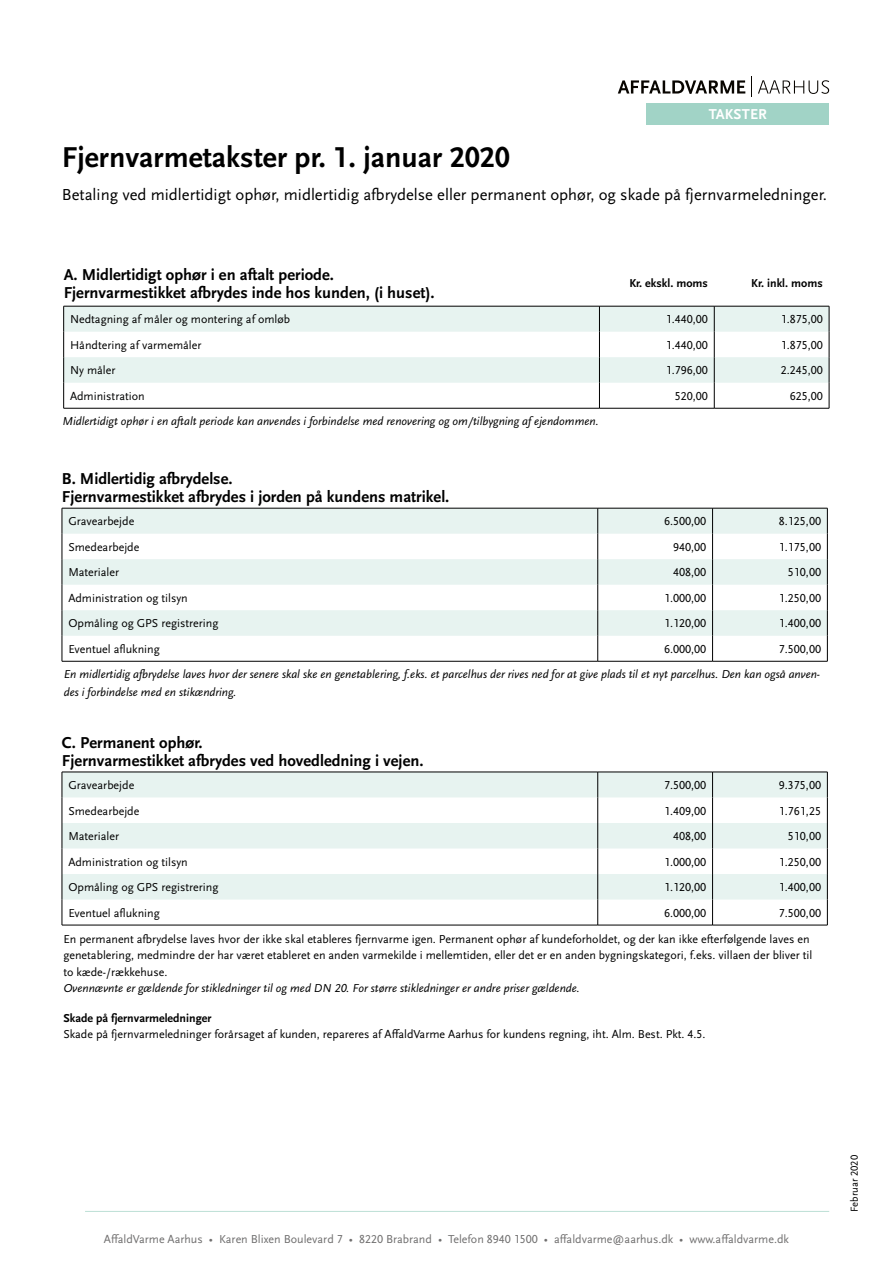
<style>
.page{position:relative;width:893px;height:1263px;background:#fff}
.page>*{position:absolute;margin:0;border:0;box-sizing:border-box;transform-origin:0 0}
.t1{font:700 30px "Scala Sans OT";color:#000}
.t2{font:16.65px "Scala Sans OT";color:#000}
.t3{font:700 16.5px/18px "Scala Sans OT";color:#000}
.t4{font:700 15px "Scala Sans OT";letter-spacing:.01em;color:#fff}
.t5{font:12px/26.1px "Scala Sans OT";color:#000}
.t6{font:italic 12px/18px "Scala Sans OT";color:#000}
.t7{font:12px "Scala Sans OT";color:#706f6f}
.t8{font:700 12px "Scala Sans OT";color:#000}
.t9{font:12px "Scala Sans OT";color:#010202}
.t10{font:10.5px "Scala Sans OT";color:#000}
</style>
<div class="page">
<svg style="left:64px;top:305px;width:765px;height:1px"></svg>
<svg style="left:63px;top:306px;width:767px;height:102px"></svg>
<hr style="left:64px;top:408px;width:535px;height:1px;background:#000">
<hr style="left:599px;top:408px;width:115px;height:1px;background:#000">
<hr style="left:714px;top:408px;width:115px;height:1px;background:#000">
<svg style="left:62px;top:507px;width:765px;height:154px"></svg>
<svg style="left:63px;top:509px;width:764px;height:127px;fill:#e7f3f0"></svg>
<hr style="left:62px;top:508px;width:536px;height:1px;background:#000">
<svg style="left:62px;top:508px;width:1px;height:153px"></svg>
<hr style="left:598px;top:508px;width:115px;height:1px;background:#000">
<hr style="left:713px;top:508px;width:114px;height:1px;background:#000">
<svg style="left:597px;top:508px;width:1px;height:153px"></svg>
<svg style="left:712px;top:508px;width:1px;height:153px"></svg>
<svg style="left:827px;top:508px;width:1px;height:153px"></svg>
<hr style="left:62px;top:661px;width:536px;height:1px;background:#000">
<hr style="left:598px;top:661px;width:115px;height:1px;background:#000">
<hr style="left:713px;top:661px;width:114px;height:1px;background:#000">
<svg style="left:62px;top:771px;width:765px;height:154px"></svg>
<svg style="left:63px;top:773px;width:764px;height:126px;fill:#e7f3f0"></svg>
<hr style="left:62px;top:772px;width:536px;height:1px;background:#000">
<svg style="left:62px;top:772px;width:1px;height:153px"></svg>
<hr style="left:598px;top:772px;width:115px;height:1px;background:#000">
<hr style="left:713px;top:772px;width:114px;height:1px;background:#000">
<svg style="left:597px;top:772px;width:1px;height:153px"></svg>
<svg style="left:712px;top:772px;width:1px;height:153px"></svg>
<svg style="left:827px;top:772px;width:1px;height:153px"></svg>
<hr style="left:62px;top:925px;width:536px;height:1px;background:#000">
<hr style="left:598px;top:925px;width:115px;height:1px;background:#000">
<hr style="left:713px;top:925px;width:114px;height:1px;background:#000">
<hr style="left:85px;top:1211px;width:744px;height:1px;background:#c0e1d7">
<div style="left:647px;top:104px;width:182px;height:21px;background:#a1d3c6"></div>
<svg style="left:618px;top:80px;width:127px;height:14px"></svg>
<svg style="left:758px;top:80px;width:71px;height:14px"></svg>
<svg style="left:751px;top:77px;width:1px;height:20px"></svg>
<p class="t4" style="left:709px;top:106px;width:60px">TAKSTER</p>
<h1 class="t1" style="left:62px;top:140px;width:449px">Fjernvarmetakster pr. 1. januar 2020</h1>
<h2 class="t2" style="left:62px;top:185px;width:767px">Betaling ved midlertidigt ophør, midlertidig afbrydelse eller permanent ophør, og skade på fjernvarmeledninger.</h2>
<h3 class="t3" style="left:64px;top:266px;width:373px">A. Midlertidigt ophør i en aftalt periode.<br>Fjernvarmestikket afbrydes inde hos kunden, (i huset).</h3>
<p class="t8" style="left:629px;top:276px;width:80px">Kr. ekskl. moms</p>
<p class="t8" style="left:751px;top:276px;width:73px">Kr. inkl. moms</p>
<p class="t5" style="left:70px;top:307px;width:222px">Nedtagning af måler og montering af omløb</p>
<p class="t5" style="left:666px;top:307px;width:44px">1.440,00</p>
<p class="t5" style="left:781px;top:307px;width:44px">1.875,00</p>
<p class="t5" style="left:70px;top:332px;width:133px">Håndtering af varmemåler</p>
<p class="t5" style="left:666px;top:332px;width:44px">1.440,00</p>
<p class="t5" style="left:781px;top:332px;width:44px">1.875,00</p>
<p class="t5" style="left:70px;top:358px;width:47px">Ny måler</p>
<p class="t5" style="left:666px;top:358px;width:44px">1.796,00</p>
<p class="t5" style="left:781px;top:358px;width:44px">2.245,00</p>
<p class="t9" style="left:70px;top:389px;width:76px">Administration</p>
<p class="t5" style="left:675px;top:383px;width:35px">520,00</p>
<p class="t5" style="left:790px;top:383px;width:35px">625,00</p>
<p class="t6" style="left:62px;top:412px;width:538px">Midlertidigt ophør i en aftalt periode kan anvendes i forbindelse med renovering og om/tilbygning af ejendommen.</p>
<h3 class="t3" style="left:62px;top:470px;width:389px">B. Midlertidig afbrydelse.<br>Fjernvarmestikket afbrydes i jorden på kundens matrikel.</h3>
<p class="t5" style="left:68px;top:509px;width:67px">Gravearbejde</p>
<p class="t5" style="left:664px;top:509px;width:44px">6.500,00</p>
<p class="t5" style="left:779px;top:509px;width:44px">8.125,00</p>
<p class="t5" style="left:68px;top:534px;width:73px">Smedearbejde</p>
<p class="t5" style="left:673px;top:534px;width:35px">940,00</p>
<p class="t5" style="left:779px;top:534px;width:44px">1.175,00</p>
<p class="t5" style="left:68px;top:560px;width:52px">Materialer</p>
<p class="t5" style="left:673px;top:560px;width:35px">408,00</p>
<p class="t5" style="left:788px;top:560px;width:35px">510,00</p>
<p class="t5" style="left:68px;top:585px;width:121px">Administration og tilsyn</p>
<p class="t5" style="left:664px;top:585px;width:44px">1.000,00</p>
<p class="t5" style="left:779px;top:585px;width:44px">1.250,00</p>
<p class="t5" style="left:68px;top:611px;width:152px">Opmåling og GPS registrering</p>
<p class="t5" style="left:664px;top:611px;width:44px">1.120,00</p>
<p class="t5" style="left:779px;top:611px;width:44px">1.400,00</p>
<p class="t5" style="left:68px;top:636px;width:93px">Eventuel aflukning</p>
<p class="t5" style="left:664px;top:636px;width:44px">6.000,00</p>
<p class="t5" style="left:779px;top:636px;width:44px">7.500,00</p>
<p class="t6" style="left:64px;top:665px;width:758px">En midlertidig afbrydelse laves hvor der senere skal ske en genetablering, f.eks. et parcelhus der rives ned for at give plads til et nyt parcelhus. Den kan også anven&shy;des i forbindelse med en stikændring.</p>
<h3 class="t3" style="left:62px;top:734px;width:363px">C. Permanent ophør.<br>Fjernvarmestikket afbrydes ved hovedledning i vejen.</h3>
<p class="t5" style="left:68px;top:772px;width:67px">Gravearbejde</p>
<p class="t5" style="left:664px;top:772px;width:44px">7.500,00</p>
<p class="t5" style="left:779px;top:772px;width:44px">9.375,00</p>
<p class="t5" style="left:68px;top:798px;width:73px">Smedearbejde</p>
<p class="t5" style="left:664px;top:798px;width:44px">1.409,00</p>
<p class="t5" style="left:779px;top:798px;width:44px">1.761,25</p>
<p class="t5" style="left:68px;top:823px;width:52px">Materialer</p>
<p class="t5" style="left:673px;top:823px;width:35px">408,00</p>
<p class="t5" style="left:788px;top:823px;width:35px">510,00</p>
<p class="t5" style="left:68px;top:849px;width:121px">Administration og tilsyn</p>
<p class="t5" style="left:664px;top:849px;width:44px">1.000,00</p>
<p class="t5" style="left:779px;top:849px;width:44px">1.250,00</p>
<p class="t5" style="left:68px;top:874px;width:152px">Opmåling og GPS registrering</p>
<p class="t5" style="left:664px;top:874px;width:44px">1.120,00</p>
<p class="t5" style="left:779px;top:874px;width:44px">1.400,00</p>
<p class="t5" style="left:68px;top:900px;width:93px">Eventuel aflukning</p>
<p class="t5" style="left:664px;top:900px;width:44px">6.000,00</p>
<p class="t5" style="left:63px;top:900px;width:759px;text-indent:716px">7.500,00<br>En permanent afbrydelse laves hvor der ikke skal etableres fjernvarme igen. Permanent ophør af kundeforholdet, og der kan ikke efterfølgende laves en</p>
<p class="t5" style="left:63px;top:947px;width:750px;line-height:16.5px">genetablering, medmindre der har været etableret en anden varmekilde i mellemtiden, eller det er en anden bygningskategori, f.eks. villaen der bliver til to kæde-/rækkehuse.</p>
<p class="t6" style="left:63px;top:980px;width:518px">Ovennævnte er gældende for stikledninger til og med DN 20. For større stikledninger er andre priser gældende.</p>
<p class="t8" style="left:63px;top:1011px;width:150px">Skade på fjernvarmeledninger</p>
<p class="t5" style="left:63px;top:1021px;width:644px">Skade på fjernvarmeledninger forårsaget af kunden, repareres af AffaldVarme Aarhus for kundens regning, iht. Alm. Best. Pkt. 4.5.</p>
<p class="t7" style="left:104px;top:1233px;width:686px">AffaldVarme Aarhus • Karen Blixen Boulevard 7 • 8220 Brabrand • Telefon 8940 1500 • affaldvarme@aarhus.dk • www.affaldvarme.dk</p>
<p class="t10" style="left:849px;top:1212px;width:58px;rotate:-90deg">Februar 2020</p>
</div>
